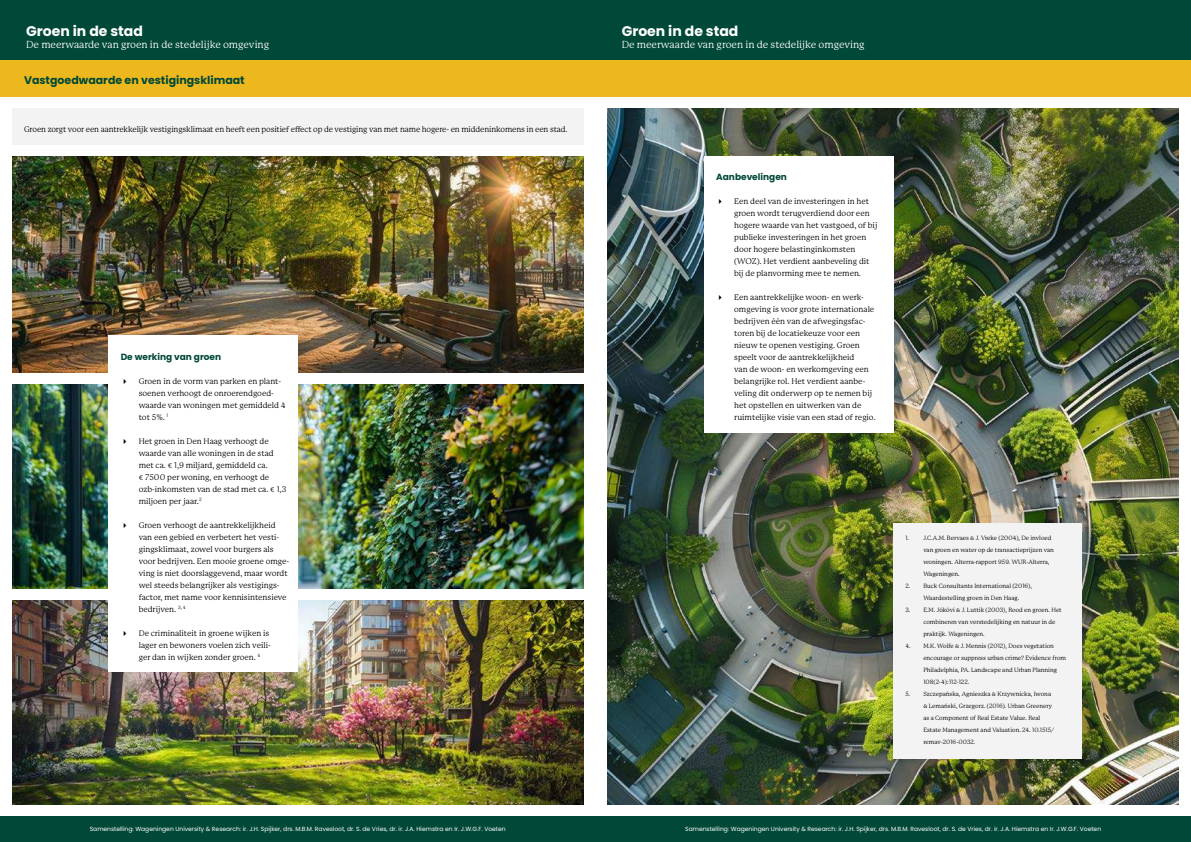
<style>
.page{position:relative;width:1191px;height:842px;background:#fff}
.page>*{position:absolute;margin:0;border:0;box-sizing:border-box;transform-origin:0 0}
.t1{font:700 14px "Poppins";color:#fff}
.t2{font:700 11px "Poppins";color:#004838}
.t3{font:10px "P22 Mackinac Pro";color:#fff}
.t4{font:700 9px "Poppins";color:#004838}
.t5{font:8px/12px "P22 Mackinac Pro";color:#000}
.t6{font:6px/12px "P22 Mackinac Pro";color:#000}
.t7{font:6px "Poppins";color:#fff}
</style>
<div class="page">
<div style="left:0;top:0;width:1191px;height:60px;background:#004838"></div>
<div style="left:0;top:816px;width:595px;height:26px;background:#004838"></div>
<div style="left:595px;top:816px;width:596px;height:26px;background:#004838"></div>
<div style="left:0;top:60px;width:1191px;height:36px;background:#edb81d"></div>
<img style="left:607px;top:108px;width:572px;height:696px">
<div style="left:12px;top:108px;width:571px;height:36px;background:#f3f3f4"></div>
<div style="left:704px;top:156px;width:189px;height:276px;background:#fff"></div>
<div style="left:893px;top:523px;width:189px;height:236px;background:#f3f3f4"></div>
<img style="left:12px;top:156px;width:571px;height:216px">
<img style="left:12px;top:384px;width:571px;height:204px">
<img style="left:12px;top:600px;width:571px;height:204px">
<div style="left:109px;top:335px;width:189px;height:337px;background:#fff"></div>
<h1 class="t1" style="left:26px;top:25px;width:118px">Groen in de stad</h1>
<p class="t3" style="left:26px;top:39px;width:244px">De meerwaarde van groen in de stedelijke omgeving</p>
<h2 class="t2" style="left:24px;top:75px;width:222px">Vastgoedwaarde en vestigingsklimaat</h2>
<p class="t5" style="left:24px;top:123px;width:545px">Groen zorgt voor een aantrekkelijk vestigingsklimaat en heeft een positief effect op de vestiging van met name hogere- en middeninkomens in een stad.</p>
<p class="t4" style="left:121px;top:353px;width:102px">De werking van groen</p>
<p class="t5" style="left:139px;top:375px;width:148px">Groen in de vorm van parken en plant&shy;soenen verhoogt de onroerendgoed&shy;waarde van woningen met gemiddeld 4 tot 5%. <sup>1</sup></p>
<p class="t5" style="left:139px;top:435px;width:149px">Het groen in Den Haag verhoogt de waarde van alle woningen in de stad met ca. € 1,9 miljard, gemiddeld ca.<br>€ 7500 per woning, en verhoogt de ozb-inkomsten van de stad met ca. € 1,3 miljoen per jaar.<sup>2</sup></p>
<p class="t5" style="left:139px;top:519px;width:152px">Groen verhoogt de aantrekkelijkheid van een gebied en verbetert het vesti&shy;gingsklimaat, zowel voor burgers als voor bedrijven. Een mooie groene omge&shy;ving is niet doorslaggevend, maar wordt wel steeds belangrijker als vestigings&shy;factor, met name voor kennisintensieve bedrijven. <sup>3,</sup> <sup>4</sup></p>
<p class="t5" style="left:139px;top:627px;width:133px">De criminaliteit in groene wijken is lager en bewoners voelen zich veili&shy;ger dan in wijken zonder groen. <sup>4</sup></p>
<h1 class="t1" style="left:621px;top:25px;width:118px">Groen in de stad</h1>
<p class="t3" style="left:621px;top:39px;width:244px">De meerwaarde van groen in de stedelijke omgeving</p>
<p class="t4" style="left:716px;top:173px;width:72px">Aanbevelingen</p>
<p class="t5" style="left:734px;top:195px;width:145px">Een deel van de investeringen in het groen wordt terugverdiend door een hogere waarde van het vastgoed, of bij publieke investeringen in het groen door hogere belastinginkomsten (WOZ). Het verdient aanbeveling dit bij de planvorming mee te nemen.</p>
<p class="t5" style="left:734px;top:291px;width:143px">Een aantrekkelijke woon- en werk&shy;omgeving is voor grote internationale bedrijven één van de afwegingsfac&shy;toren bij de locatiekeuze voor een nieuw te openen vestiging. Groen speelt voor de aantrekkelijkheid<br>van de woon- en werkomgeving een belangrijke rol. Het verdient aanbe&shy;veling dit onderwerp op te nemen bij het opstellen en uitwerken van de ruimtelijke visie van een stad of regio.</p>
<p class="t6" style="left:923px;top:532px;width:132px;text-indent:-18px">1. J.C.A.M. Bervaes &amp; J. Vreke (2004), De invloed van groen en water op de transactieprijzen van woningen. Alterra-rapport 959. WUR-Alterra, Wageningen.</p>
<p class="t6" style="left:923px;top:580px;width:110px;text-indent:-18px">2. Buck Consultants International (2016),<br>Waardestelling groen in Den Haag.</p>
<p class="t6" style="left:923px;top:604px;width:140px;text-indent:-18px">3. E.M. Jókövi &amp; J. Luttik (2003), Rood en groen. Het combineren van verstedelijking en natuur in de praktijk. Wageningen.</p>
<p class="t6" style="left:923px;top:640px;width:144px;text-indent:-18px">4. M.K. Wolfe &amp; J. Mennis (2012), Does vegetation encourage or suppress urban crime? Evidence from Philadelphia, PA. Landscape and Urban Planning 108(2-4):112-122.</p>
<p class="t6" style="left:923px;top:688px;width:132px;text-indent:-18px">5. Szczepańska, Agnieszka &amp; Krzywnicka, Iwona &amp; Lemański, Grzegorz. (2016). Urban Greenery as a Component of Real Estate Value. Real Estate Management and Valuation. 24. 10.1515/ remav-2016-0032.</p>
<p class="t7" style="left:90px;top:827px;width:417px">Samenstelling: Wageningen University &amp; Research: ir. J.H. Spijker, drs. M.B.M. Ravesloot, dr. S. de Vries, dr. ir. J.A. Hiemstra en Ir. J.W.G.F. Voeten</p>
<p class="t7" style="left:685px;top:827px;width:417px">Samenstelling: Wageningen University &amp; Research: ir. J.H. Spijker, drs. M.B.M. Ravesloot, dr. S. de Vries, dr. ir. J.A. Hiemstra en Ir. J.W.G.F. Voeten</p>
</div>
